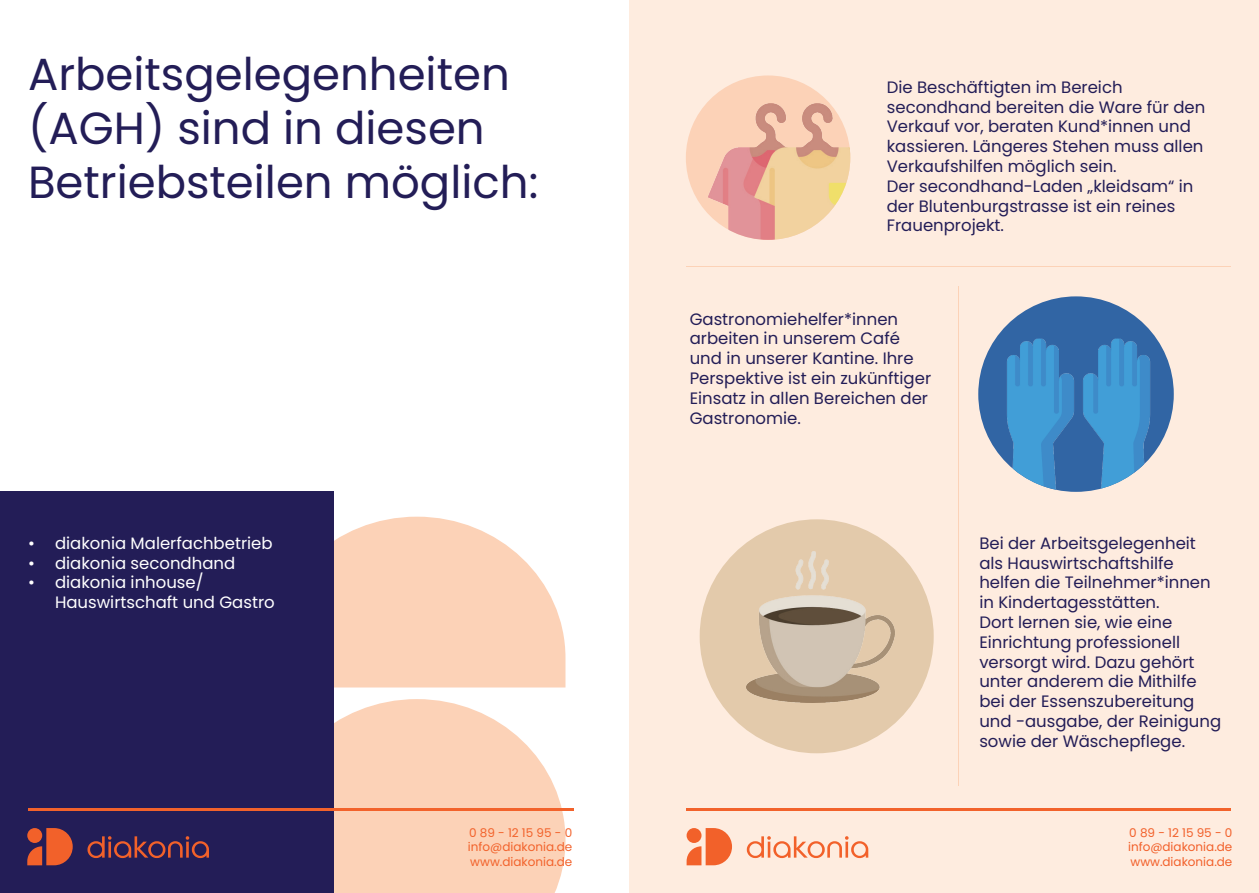
<style>
.page{position:relative;width:1259px;height:893px;background:#fff}
.page>*{position:absolute;margin:0;border:0;box-sizing:border-box;transform-origin:0 0}
.t1{font:45px/54px "Poppins";color:#231d57}
.t2{font:16.5px/19.8px "Poppins";color:#231d57}
.t3{font:16.5px/19.8px "Poppins";color:#fff}
.t4{font:12px/14.4px "Poppins";color:#f2602a;text-align:justify}
.t5{font:12px/14.4px "Poppins";color:#f2622b;text-align:justify}
</style>
<div class="page">
<div style="left:629px;top:0;width:630px;height:893px;background:#feecdf"></div>
<svg style="left:333px;top:517px;width:232px;height:170px;background:#fbd6bf"></svg>
<svg style="left:333px;top:699px;width:232px;height:194px;background:#fbd5be"></svg>
<hr style="left:29px;top:809px;width:545px;height:2px;background:#f2622b">
<div style="left:0;top:492px;width:333px;height:401px;background:#231d57"></div>
<div style="left:686px;top:75px;width:164px;height:165px;background:#fcd2b7;border-radius:50%"></div>
<img style="left:706px;top:103px;width:144px;height:137px">
<div style="left:978px;top:296px;width:195px;height:196px;background:#3165a4;border-radius:50%"></div>
<img style="left:998px;top:339px;width:160px;height:153px">
<div style="left:699px;top:519px;width:234px;height:234px;background:#e3caab;border-radius:50%"></div>
<img style="left:746px;top:551px;width:149px;height:152px">
<hr style="left:28px;top:809px;width:545px;height:2px;background:#f2622b">
<svg style="left:87px;top:836px;width:122px;height:22px"></svg>
<svg style="left:27px;top:828px;width:46px;height:37px"></svg>
<hr style="left:686px;top:809px;width:544px;height:2px;background:#f2622b">
<svg style="left:747px;top:836px;width:121px;height:22px"></svg>
<svg style="left:686px;top:828px;width:46px;height:37px"></svg>
<hr style="left:686px;top:267px;width:544px;height:1px;background:#fcd2b7">
<hr style="left:958px;top:286px;width:1px;height:499px;background:#fcd2b7">
<h1 class="t1" style="left:28px;top:47px;width:512px">Arbeitsgelegenheiten (AGH) sind in diesen<br>Betriebsteilen möglich:</h1>
<p class="t3" style="left:28px;top:533px;width:246px">• diakonia Malerfachbetrieb</p>
<p class="t3" style="left:28px;top:553px;width:209px">• diakonia secondhand</p>
<p class="t3" style="left:55px;top:573px;width:221px;text-indent:-27px">• diakonia inhouse/<br>Hauswirtschaft und Gastro</p>
<p class="t5" style="left:468px;top:825px;width:106px">0 89 - 12 15 95 - 0 info@diakonia.de www.diakonia.de</p>
<p class="t2" style="left:887px;top:77px;width:320px">Die Beschäftigten im Bereich secondhand bereiten die Ware für den<br>Verkauf vor, beraten Kund*innen und kassieren. Längeres Stehen muss allen<br>Verkaufshilfen möglich sein.<br>Der secondhand-Laden „kleidsam“ in der Blutenburgstrasse ist ein reines<br>Frauenprojekt.</p>
<p class="t2" style="left:689px;top:309px;width:243px">Gastronomiehelfer*innen arbeiten in unserem Café und in unserer Kantine. Ihre<br>Perspektive ist ein zukünftiger<br>Einsatz in allen Bereichen der<br>Gastronomie.</p>
<p class="t2" style="left:979px;top:533px;width:243px">Bei der Arbeitsgelegenheit als Hauswirtschaftshilfe helfen die Teilnehmer*innen in Kindertagesstätten.<br>Dort lernen sie, wie eine<br>Einrichtung professionell versorgt wird. Dazu gehört unter anderem die Mithilfe bei der Essenszubereitung und -ausgabe, der Reinigung sowie der Wäschepflege.</p>
<p class="t4" style="left:1128px;top:825px;width:106px">0 89 - 12 15 95 - 0 info@diakonia.de www.diakonia.de</p>
</div>
